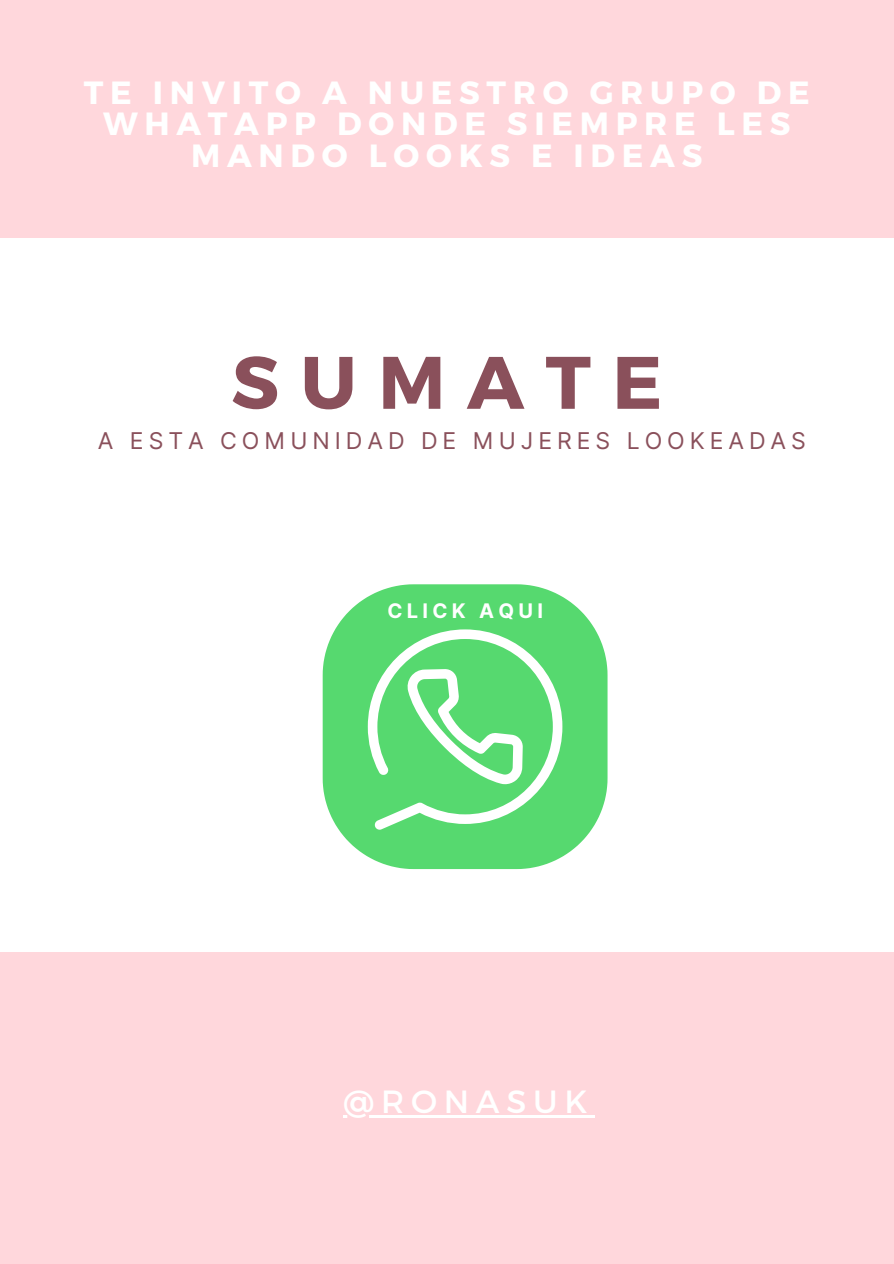
<style>
.page{position:relative;width:894px;height:1264px;background:#fff}
.page>*{position:absolute;margin:0;border:0;box-sizing:border-box;transform-origin:0 0}
.t1{font:700 74.1px "Montserrat";letter-spacing:.29em;color:#8a505b}
.t2{font:700 32.1px/31.5px "Montserrat";letter-spacing:.21em;color:#fff;text-align:center}
.t3{font:32.1px "Montserrat";letter-spacing:.21em;color:#fff}
.t4{font:23.1px "Inter";letter-spacing:.215em;color:#8a505b}
.t5{font:700 20.1px "Inter";letter-spacing:.215em;color:#fff}
</style>
<div class="page">
<div style="left:0;top:951px;width:893px;height:312px;background:#ffd7dc"></div>
<svg style="left:322px;top:584px;width:285px;height:285px;fill:#56d96f"></svg>
<svg style="left:368px;top:629px;width:194px;height:200px"></svg>
<div style="left:0;top:0;width:893px;height:237px;background:#ffd7dc"></div>
<hr style="left:343px;top:1115px;width:251px;height:2px;background:#fff">
<h1 class="t2" style="left:84px;top:75px;width:727px">TE INVITO A NUESTRO GRUPO DE<br>WHATAPP DONDE SIEMPRE LES<br>MANDO LOOKS E IDEAS</h1>
<h4 class="t1" style="left:231px;top:334px;width:432px">SUMATE</h4>
<h2 class="t4" style="left:98px;top:427px;width:709px">A ESTA COMUNIDAD DE MUJERES LOOKEADAS</h2>
<p class="t5" style="left:387px;top:598px;width:157px">CLICK AQUI</p>
<p class="t3" style="left:343px;top:1080px;width:246px">@RONASUK</p>
</div>
